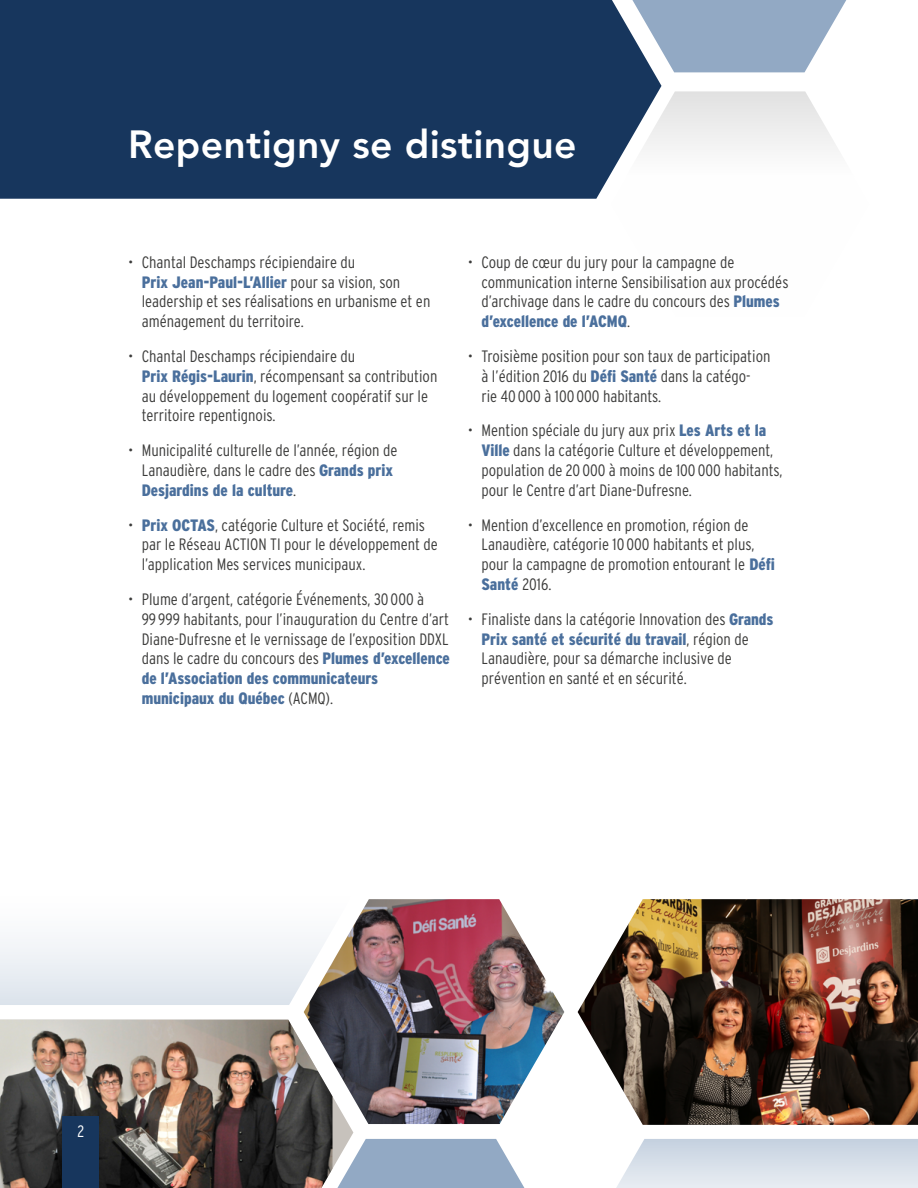
<style>
.page{position:relative;width:918px;height:1188px;background:#fff}
.page>*{position:absolute;margin:0;border:0;box-sizing:border-box;transform-origin:0 0}
.t1{font:800 39px "Avenir";letter-spacing:.01em;color:#fff}
.t2{font:300 condensed 16.5px/19.8px "Interstate";color:#3c3c3b}
.t3{font:300 condensed 16.5px "Interstate";color:#fff}
.s1{font-weight:900;color:#4a6f9c}
</style>
<div class="page">
<img style="left:578px;top:899px;width:340px;height:226px">
<img style="left:304px;top:899px;width:260px;height:225px">
<svg style="left:333px;top:1020px;width:20px;height:116px"></svg>
<img style="left:0;top:1020px;width:333px;height:168px">
<svg style="left:662px;top:91px;width:176px;height:59px;fill:#ededed"></svg>
<div style="left:0;top:0;width:662px;height:199px;background:#17365d"></div>
<svg style="left:632px;top:0;width:214px;height:72px"></svg>
<svg style="left:302px;top:1136px;width:616px;height:52px"></svg>
<svg style="left:0;top:899px;width:354px;height:106px;fill:#f1f4f7"></svg>
<div style="left:63px;top:1117px;width:36px;height:71px;background:#17365d"></div>
<h1 class="t1" style="left:128px;top:121px;width:450px">Repentigny se distingue</h1>
<p class="t2" style="left:142px;top:252px;width:290px;text-indent:-13px">• Chantal Deschamps récipiendaire du<br><span class="s1">Prix Jean-Paul-L’Allier</span> pour sa vision, son leadership et ses réalisations en urbanisme et en aménagement du territoire.</p>
<p class="t2" style="left:142px;top:346px;width:297px;text-indent:-13px">• Chantal Deschamps récipiendaire du<br><span class="s1">Prix Régis-Laurin</span>, récompensant sa contribution au développement du logement coopératif sur le territoire repentignois.</p>
<p class="t2" style="left:142px;top:440px;width:257px;text-indent:-13px">• Municipalité culturelle de l’année, région de<br>Lanaudière, dans le cadre des <span class="s1">Grands prix<br>Desjardins de la culture</span>.</p>
<p class="t2" style="left:142px;top:515px;width:298px;text-indent:-13px">• <span class="s1">Prix OCTAS</span>, catégorie Culture et Société, remis par le Réseau ACTION TI pour le développement de l’application Mes services municipaux.</p>
<p class="t2" style="left:142px;top:589px;width:310px;text-indent:-13px">• Plume d’argent, catégorie Événements, 30 000 à<br>99 999 habitants, pour l’inauguration du Centre d’art Diane-Dufresne et le vernissage de l’exposition DDXL dans le cadre du concours des <span class="s1">Plumes d’excellence de l’Association des communicateurs municipaux du Québec</span> (ACMQ).</p>
<p class="t2" style="left:481px;top:252px;width:309px;text-indent:-13px">• Coup de cœur du jury pour la campagne de communication interne Sensibilisation aux procédés d’archivage dans le cadre du concours des <span class="s1">Plumes d’excellence de l’ACMQ</span>.</p>
<p class="t2" style="left:481px;top:346px;width:291px;text-indent:-13px">• Troisième position pour son taux de participation à l’édition 2016 du <span class="s1">Défi Santé</span> dans la catégo&shy;rie 40 000 à 100 000 habitants.</p>
<p class="t2" style="left:481px;top:420px;width:303px;text-indent:-13px">• Mention spéciale du jury aux prix <span class="s1">Les Arts et la Ville</span> dans la catégorie Culture et développement, population de 20 000 à moins de 100 000 habitants, pour le Centre d’art Diane-Dufresne.</p>
<p class="t2" style="left:481px;top:515px;width:295px;text-indent:-13px">• Mention d’excellence en promotion, région de Lanaudière, catégorie 10 000 habitants et plus, pour la campagne de promotion entourant le <span class="s1">Défi Santé</span> 2016.</p>
<p class="t2" style="left:481px;top:609px;width:294px;text-indent:-13px">• Finaliste dans la catégorie Innovation des <span class="s1">Grands Prix santé et sécurité du travail</span>, région de Lanaudière, pour sa démarche inclusive de prévention en santé et en sécurité.</p>
<p class="t3" style="left:78px;top:1122px;width:8px">2</p>
</div>
